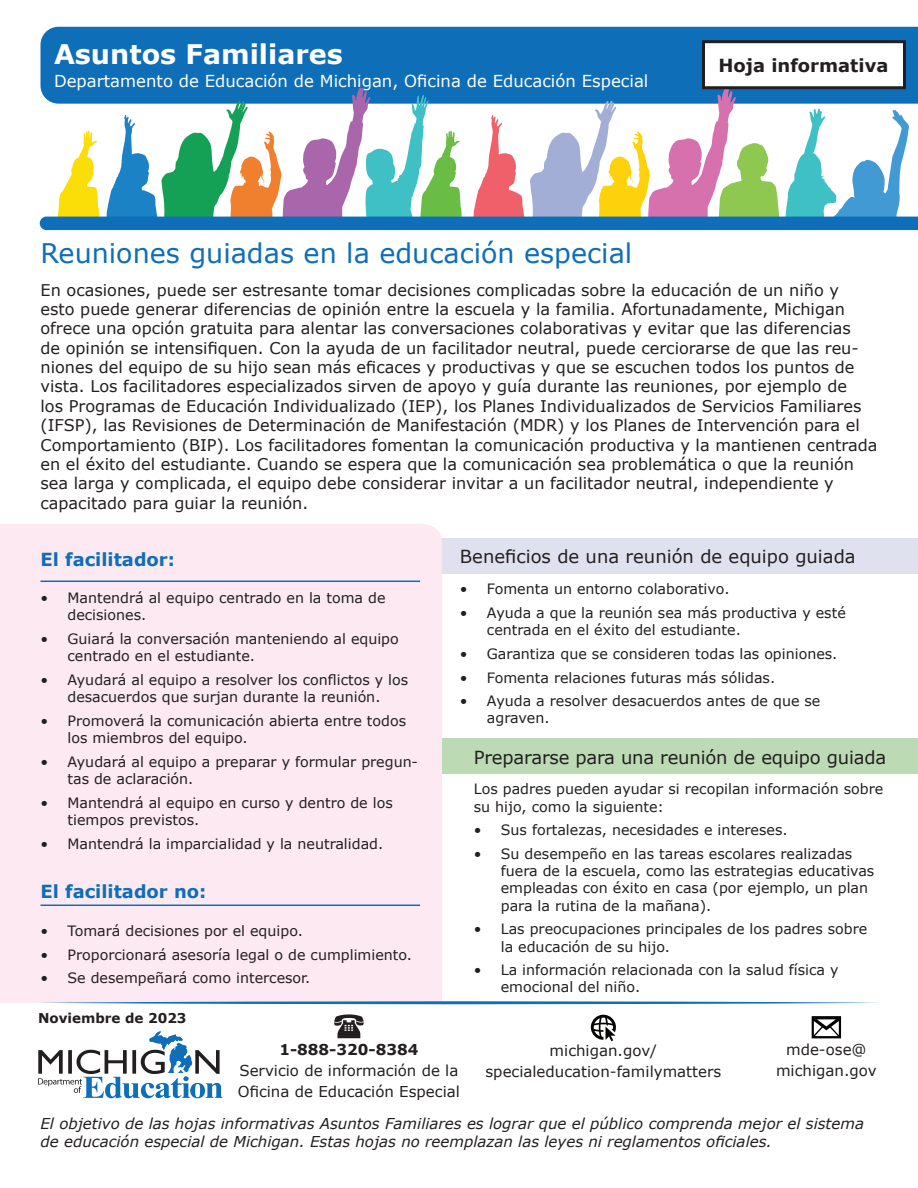
<style>
.page{position:relative;width:918px;height:1188px;background:#fff}
.page>*{position:absolute;margin:0;border:0;box-sizing:border-box;transform-origin:0 0}
.t1{font:27px "Verdana";color:#0e6eb8}
.t2{font:700 27px "Verdana";color:#fff}
.H3b{font:18px "Verdana";letter-spacing:-.01em;color:#231f20}
.H3a{font:700 18px "Verdana";color:#0e6eb8}
.FactSheet{font:700 18px "Verdana";color:#231f20}
.t3{font:16.5px "Verdana";color:#fff}
.t4{font:16.2px/19.4px "Verdana";color:#231f20}
.FactSheet-2{font:italic 15px/18px "Verdana";color:#231f20}
.t5{font:15px/21px "Verdana";color:#231f20;text-align:center}
.t6{font:700 15px "Verdana";color:#231f20}
.t7{font:14.25px/17.1px "Verdana";color:#231f20}
.t8{font:700 13.5px "Verdana";color:#231f20}
</style>
<div class="page">
<div style="left:40px;top:538px;width:878px;height:36px;background:#e0e1ee"></div>
<div style="left:40px;top:739px;width:878px;height:35px;background:#bcdab4"></div>
<div style="left:0;top:524px;width:442px;height:479px;background:#fce9f1"></div>
<div style="left:40px;top:27px;width:878px;height:61px;background:#0e6eb8"></div>
<svg style="left:38px;top:1001px;width:841px;height:3px;background:#629ecf"></svg>
<svg style="left:40px;top:88px;width:878px;height:142px"></svg>
<div style="left:704px;top:42px;width:201px;height:46px;background:#fff"></div>
<div style="left:702px;top:40px;width:204px;height:49px;border:3px solid #231f20"></div>
<svg style="left:38px;top:1031px;width:185px;height:67px"></svg>
<svg style="left:334px;top:1014px;width:30px;height:24px"></svg>
<svg style="left:591px;top:1015px;width:25px;height:26px"></svg>
<svg style="left:812px;top:1016px;width:29px;height:22px"></svg>
<hr style="left:40px;top:581px;width:380px;height:1px;background:#0e6eb8">
<hr style="left:40px;top:905px;width:380px;height:1px;background:#0e6eb8">
<h1 class="t2" style="left:54px;top:35px;width:290px">Asuntos Familiares</h1>
<p class="t3" style="left:54px;top:69px;width:596px">Departamento de Educación de Michigan, Oficina de Educación Especial</p>
<p class="FactSheet" style="left:718px;top:52px;width:171px">Hoja informativa</p>
<h2 class="t1" style="left:40px;top:235px;width:593px">Reuniones guiadas en la educación especial</h2>
<p class="t4" style="left:40px;top:280px;width:839px">En ocasiones, puede ser estresante tomar decisiones complicadas sobre la educación de un niño y<br>esto puede generar diferencias de opinión entre la escuela y la familia. Afortunadamente, Michigan ofrece una opción gratuita para alentar las conversaciones colaborativas y evitar que las diferencias<br>de opinión se intensifiquen. Con la ayuda de un facilitador neutral, puede cerciorarse de que las reu&shy;niones del equipo de su hijo sean más eficaces y productivas y que se escuchen todos los puntos de vista. Los facilitadores especializados sirven de apoyo y guía durante las reuniones, por ejemplo de<br>los Programas de Educación Individualizado (IEP), los Planes Individualizados de Servicios Familiares (IFSP), las Revisiones de Determinación de Manifestación (MDR) y los Planes de Intervención para el Comportamiento (BIP). Los facilitadores fomentan la comunicación productiva y la mantienen centrada en el éxito del estudiante. Cuando se espera que la comunicación sea problemática o que la reunión sea larga y complicada, el equipo debe considerar invitar a un facilitador neutral, independiente y capacitado para guiar la reunión.</p>
<h3 class="H3a" style="left:40px;top:547px;width:136px">El facilitador:</h3>
<p class="t7" style="left:68px;top:589px;width:320px;text-indent:-27px">• Mantendrá al equipo centrado en la toma de decisiones.</p>
<p class="t7" style="left:68px;top:630px;width:333px;text-indent:-27px">• Guiará la conversación manteniendo al equipo centrado en el estudiante.</p>
<p class="t7" style="left:40px;top:671px;width:369px;text-align:center">• Ayudará al equipo a resolver los conflictos y los desacuerdos que surjan durante la reunión.</p>
<p class="t7" style="left:68px;top:712px;width:340px;text-indent:-27px">• Promoverá la comunicación abierta entre todos los miembros del equipo.</p>
<p class="t7" style="left:68px;top:753px;width:352px;text-indent:-27px">• Ayudará al equipo a preparar y formular pregun&shy;tas de aclaración.</p>
<p class="t7" style="left:68px;top:794px;width:327px;text-indent:-27px">• Mantendrá al equipo en curso y dentro de los tiempos previstos.</p>
<p class="t7" style="left:40px;top:835px;width:344px">• Mantendrá la imparcialidad y la neutralidad.</p>
<h3 class="H3a" style="left:40px;top:879px;width:167px">El facilitador no:</h3>
<p class="t7" style="left:40px;top:922px;width:264px">• Tomará decisiones por el equipo.</p>
<p class="t7" style="left:40px;top:946px;width:373px">• Proporcionará asesoría legal o de cumplimiento.</p>
<p class="t7" style="left:40px;top:970px;width:271px">• Se desempeñará como intercesor.</p>
<p class="t8" style="left:38px;top:1009px;width:150px">Noviembre de 2023</p>
<h3 class="H3b" style="left:460px;top:544px;width:397px">Beneficios de una reunión de equipo guiada</h3>
<p class="t7" style="left:460px;top:580px;width:271px">• Fomenta un entorno colaborativo.</p>
<p class="t7" style="left:487px;top:604px;width:360px;text-indent:-27px">• Ayuda a que la reunión sea más productiva y esté centrada en el éxito del estudiante.</p>
<p class="t7" style="left:460px;top:645px;width:379px">• Garantiza que se consideren todas las opiniones.</p>
<p class="t7" style="left:460px;top:669px;width:317px">• Fomenta relaciones futuras más sólidas.</p>
<p class="t7" style="left:487px;top:693px;width:335px;text-indent:-27px">• Ayuda a resolver desacuerdos antes de que se agraven.</p>
<h3 class="H3b" style="left:474px;top:745px;width:414px">Prepararse para una reunión de equipo guiada</h3>
<p class="t7" style="left:474px;top:781px;width:411px">Los padres pueden ayudar si recopilan información sobre su hijo, como la siguiente:</p>
<p class="t7" style="left:474px;top:822px;width:315px">• Sus fortalezas, necesidades e intereses.</p>
<p class="t7" style="left:501px;top:845px;width:375px;text-indent:-27px">• Su desempeño en las tareas escolares realizadas fuera de la escuela, como las estrategias educativas empleadas con éxito en casa (por ejemplo, un plan para la rutina de la mañana).</p>
<p class="t7" style="left:501px;top:921px;width:368px;text-indent:-27px">• Las preocupaciones principales de los padres sobre la educación de su hijo.</p>
<p class="t7" style="left:501px;top:962px;width:339px;text-indent:-27px">• La información relacionada con la salud física y emocional del niño.</p>
<p class="t5" style="left:486px;top:1040px;width:237px">michigan.gov/ specialeducation-familymatters</p>
<p class="t5" style="left:776px;top:1039px;width:102px">mde-ose@ michigan.gov</p>
<p class="FactSheet-2" style="left:41px;top:1115px;width:825px">El objetivo de las hojas informativas Asuntos Familiares es lograr que el público comprenda mejor el sistema de educación especial de Michigan. Estas hojas no reemplazan las leyes ni reglamentos oficiales.</p>
<p class="t6" style="left:279px;top:1039px;width:140px">1-888-320-8384</p>
<p class="t5" style="left:238px;top:1060px;width:224px;text-align:left">Servicio de información de la<br>Oficina de Educación Especial</p>
</div>
